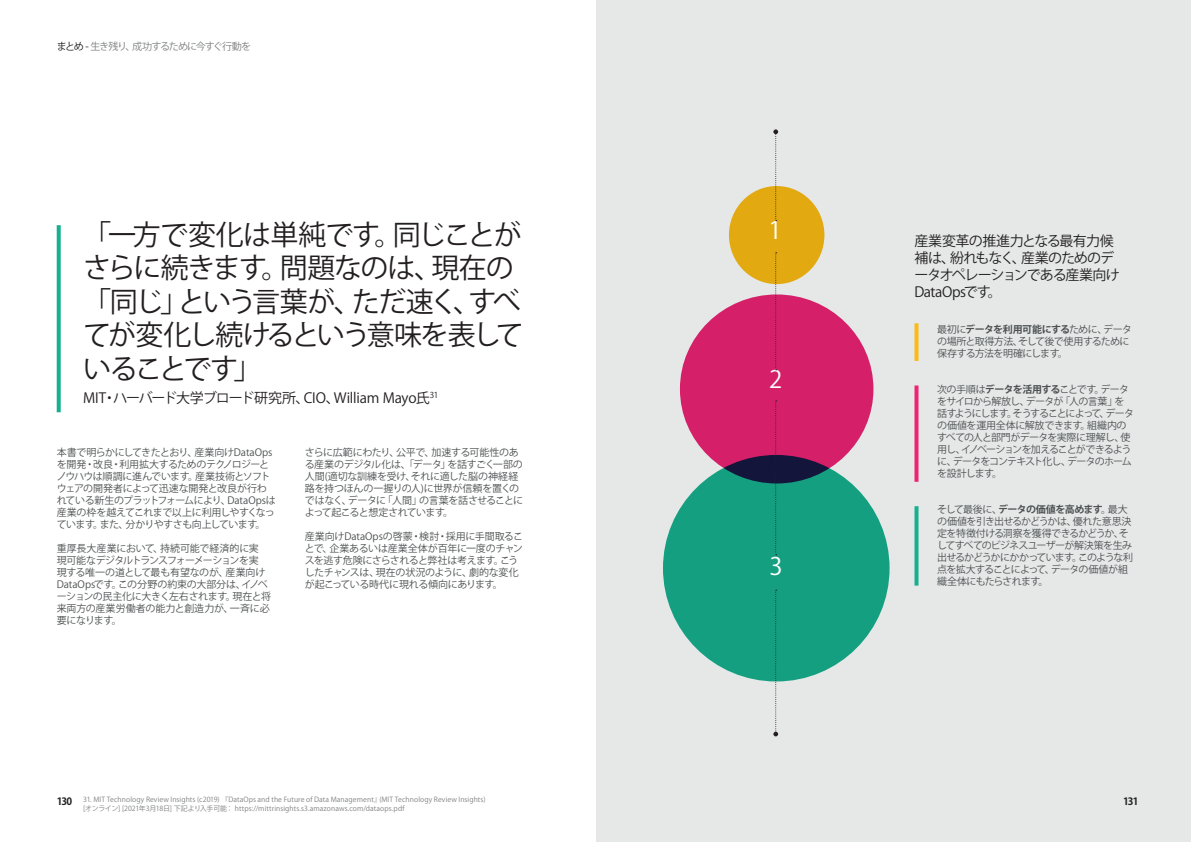
<style>
.page{position:relative;width:1191px;height:842px;background:#e5e8e7}
.page>*{position:absolute;margin:0;border:0;box-sizing:border-box;transform-origin:0 0}
.t1{font:28px/33.6px "Koz Go Pr 6 N";letter-spacing:-.06em;color:#231f20}
.t2{font:24px "Koz Go Pr 6 N";color:#fff}
.t3{font:14px/16.8px "Koz Go Pr 6 N";letter-spacing:-.05em;color:#231f20}
.t4{font:14px "Koz Go Pr 6 N";letter-spacing:-.02em;color:#231f20}
.t5{font:10px/12px "Koz Go Pr 6 N";letter-spacing:-.045em;color:#4d5051}
.t6{font:10px/12px "Koz Go Pr 6 N";letter-spacing:-.075em;color:#4d5051}
.t7{font:10px/12px "Koz Go Pr 6 N";letter-spacing:-.065em;color:#4d5051}
.t8{font:10px/12px "Koz Go Pr 6 N";letter-spacing:-.025em;color:#4d5051}
.t9{font:10px "Koz Go Pr 6 N";letter-spacing:-.06em;color:#7f8080}
.t10{font:10px "Koz Go Pr 6 N";letter-spacing:-.1em;color:#7f8080}
.t11{font:700 10px "Koz Go Pr 6 N";letter-spacing:-.095em;color:#231f20}
.t12{font:7px/8.4px "Koz Go Pr 6 N";letter-spacing:.01em;color:#7f8080}
.s1{color:#231f20}
.s2{font-weight:700}
</style>
<div class="page">
<div style="left:0;top:0;width:595px;height:842px;background:#fff"></div>
<svg style="left:57px;top:225px;width:4px;height:187px"></svg>
<svg style="left:914px;top:323px;width:4px;height:38px"></svg>
<div style="left:680px;top:294px;width:193px;height:189px;background:#d51f69;border-radius:50%"></div>
<div style="left:729px;top:186px;width:95px;height:98px;background:#e2a911;border-radius:50%"></div>
<div style="left:663px;top:455px;width:226px;height:226px;background:#14a080;border-radius:50%"></div>
<svg style="left:914px;top:385px;width:4px;height:97px"></svg>
<svg style="left:914px;top:506px;width:4px;height:80px"></svg>
<svg style="left:773px;top:590px;width:5px;height:146px"></svg>
<svg style="left:775px;top:400px;width:1px;height:155px"></svg>
<svg style="left:775px;top:252px;width:1px;height:118px"></svg>
<svg style="left:773px;top:129px;width:5px;height:92px"></svg>
<p class="t9" style="left:57px;top:41px;width:232px"><span class="s1">ばじ に：</span>産業向けDataOpsを始める絶好の機会が到来</p>
<p class="t10" style="left:57px;top:41px;width:196px"><span class="s1">まとめ -</span> 生き残り、成功するために今すぐ行動を</p>
<p class="t1" style="left:83px;top:218px;width:442px">「一方で変化は単純です。同じことがさらに続きます。問題なのは、現在の「同じ」という言葉が、ただ速く、すべてが変化し続けるという意味を表していることです」</p>
<p class="t4" style="left:83px;top:390px;width:357px">MIT・ハーバード大学ブロード研究所、CIO、William Mayo氏<sup>31</sup></p>
<p class="t5" style="left:57px;top:447px;width:221px">本書で明らかにしてきたとおり、産業向けDataOpsを開発・改良・利用拡大するためのテクノロジーとノウハウは順調に進んでいます。産業技術とソフトウェアの開発者によって迅速な開発と改良が行われている新生のプラットフォームにより、DataOpsは産業の枠を越えてこれまで以上に利用しやすくなっています。また、分かりやすさも向上しています。</p>
<p class="t5" style="left:57px;top:543px;width:216px">重厚長大産業において、持続可能で経済的に実現可能なデジタルトランスフォーメーションを実現する唯一の道として最も有望なのが、産業向け<br>DataOpsです。この分野の約束の大部分は、イノベーションの民主化に大きく左右されます。現在と将来両方の産業労働者の能力と創造力が、一斉に必要になります。</p>
<p class="t5" style="left:305px;top:447px;width:220px">さらに広範にわたり、公平で、加速する可能性のある産業のデジタル化は、「データ」を話すごく一部の人間(適切な訓練を受け、それに適した脳の神経経路を持つほんの一握りの人)に世界が信頼を置くのではなく、データに「人間」の言葉を話させることによって起こると想定されています。</p>
<p class="t8" style="left:305px;top:531px;width:220px">産業向けDataOpsの啓蒙・検討・採用に手間取ることで、企業あるいは産業全体が百年に一度のチャンスを逃す危険にさらされると弊社は考えます。こうしたチャンスは、現在の状況のように、劇的な変化が起こっている時代に現れる傾向にあります。</p>
<p class="t2" style="left:768px;top:216px;width:15px">1</p>
<p class="t2" style="left:769px;top:366px;width:15px">2</p>
<p class="t2" style="left:769px;top:553px;width:15px">3</p>
<p class="t3" style="left:914px;top:233px;width:207px">産業変革の推進力となる最有力候補は、紛れもなく、産業のためのデータオペレーションである産業向け<br>DataOpsです。</p>
<p class="t5" style="left:937px;top:323px;width:196px">最初に<span class="s2">データを利用可能にする</span>ために、データの場所と取得方法、そして後で使用するために保存する方法を明確にします。</p>
<p class="t6" style="left:937px;top:383px;width:199px">次の手順は<span class="s2">データを活用する</span>ことです。データをサイロから解放し、データが「人の言葉」を話すようにします。そうすることによって、データの価値を運用全体に解放できます。組織内のすべての人と部門がデータを実際に理解し、使用し、イノベーションを加えることができるように、データをコンテキスト化し、データのホームを設計します。</p>
<p class="t7" style="left:937px;top:503px;width:197px">そして最後に、<span class="s2">データの価値を高めます</span>。最大の価値を引き出せるかどうかは、優れた意思決定を特徴付ける洞察を獲得できるかどうか、そしてすべてのビジネスユーザーが解決策を生み出せるかどうかにかかっています。このような利点を拡大することによって、データの価値が組織全体にもたらされます。</p>
<p class="t12" style="left:83px;top:796px;width:404px">31. MIT Technology Review Insights (c2019) 『DataOps and the Future of Data Management』(MIT Technology Review Insights) [オンライン] [2021年3月18日] 下記より入手可能： https://mittrinsights.s3.amazonaws.com/dataops.pdf</p>
<p class="t11" style="left:57px;top:795px;width:17px">130</p>
<p class="t11" style="left:1123px;top:795px;width:17px">131</p>
</div>
